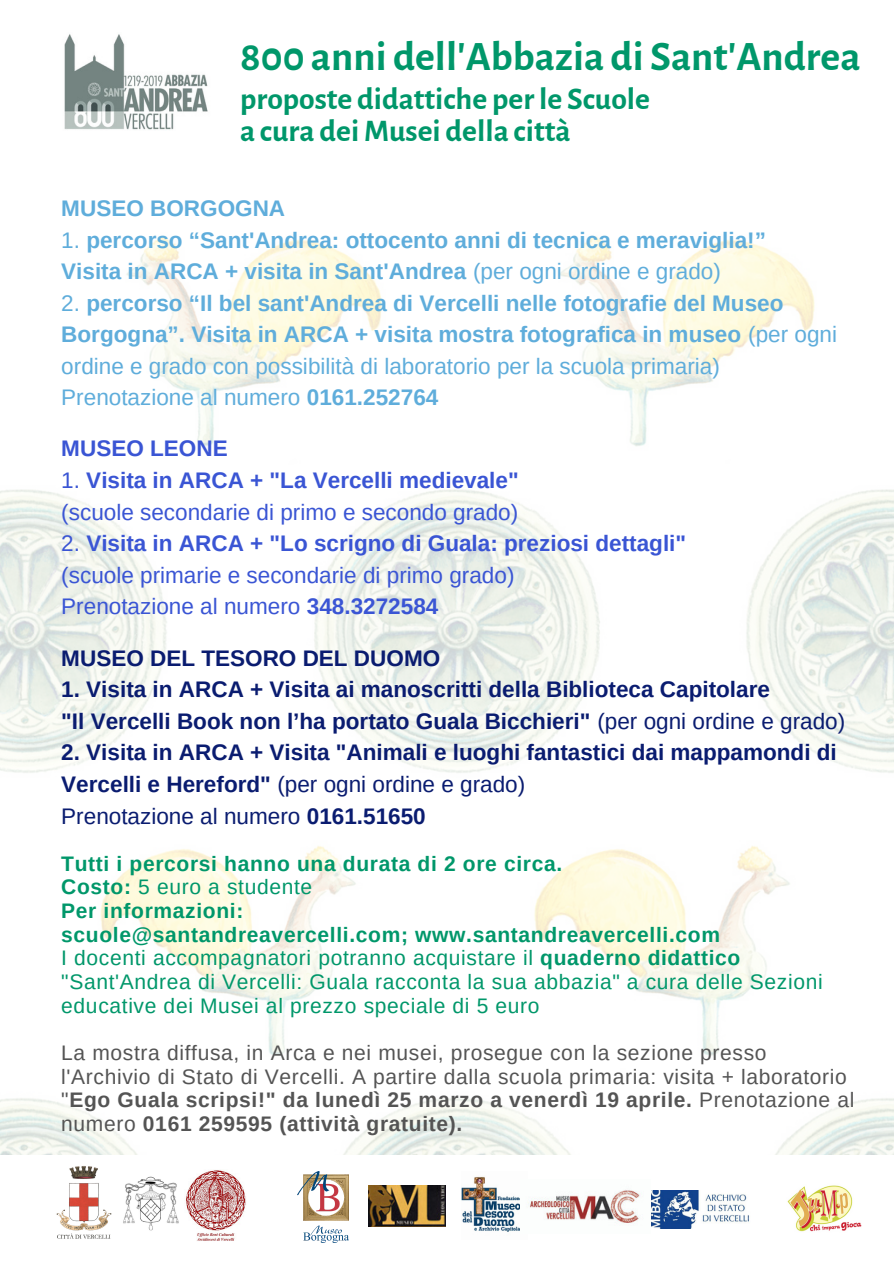
<style>
.page{position:relative;width:894px;height:1264px;background:#fff}
.page>*{position:absolute;margin:0;border:0;box-sizing:border-box;transform-origin:0 0}
.t1{font:700 42px "Alegreya Sans";color:#00976a}
.t2{font:700 31.5px/31.5px "Alegreya Sans";color:#00976a}
.t3{font:700 22.5px/31.5px "Arimo";color:#5faddb}
.t4{font:700 22.5px/31.5px "Arimo";color:#0a1c70}
.t5{font:22.5px/31.5px "Arimo";color:#3a55d4}
.t6{font:700 22.5px "Arimo";color:#3a55d4}
.t7{font:21px/23.7px "Arimo";letter-spacing:.03em;color:#00976a}
.t8{font:21px/23.7px "Arimo";letter-spacing:.03em;color:#545454}
.s1{font-weight:400}
.s2{font-weight:700}
</style>
<div class="page">
<img style="left:0;top:236px;width:893px;height:919px">
<img style="left:56px;top:1166px;width:56px;height:73px">
<img style="left:369px;top:1185px;width:76px;height:41px">
<img style="left:461px;top:1176px;width:59px;height:56px">
<img style="left:297px;top:1171px;width:52px;height:71px">
<img style="left:787px;top:1185px;width:74px;height:47px">
<img style="left:64px;top:34px;width:144px;height:96px">
<img style="left:651px;top:1190px;width:98px;height:38px">
<img style="left:123px;top:1176px;width:56px;height:55px">
<img style="left:528px;top:1190px;width:112px;height:34px">
<img style="left:186px;top:1170px;width:60px;height:71px">
<h1 class="t1" style="left:240px;top:32px;width:622px">800 anni dell'Abbazia di Sant'Andrea</h1>
<h2 class="t2" style="left:240px;top:84px;width:411px">proposte didattiche perle Scuole a cura deiMusei della città</h2>
<p class="t3" style="left:61px;top:192px;width:225px">MUSEO BORGOGNA</p>
<p class="t3" style="left:61px;top:224px;width:706px"><span class="s1">1.</span> percorso “Sant'Andrea: ottocento anni di tecnica e meraviglia!”<br>Visita in ARCA + visita in Sant'Andrea <span class="s1">(per ogni ordine e grado)</span></p>
<p class="t3" style="left:61px;top:287px;width:777px"><span class="s1">2.</span> percorso “Il bel sant'Andrea di Vercelli nelle fotografie del Museo Borgogna”. Visita in ARCA + visita mostra fotografica in museo <span class="s1">(per ogni ordine e grado con possibilità di laboratorio per la scuola primaria)<br>Prenotazione al numero</span> 0161.252764</p>
<p class="t6" style="left:61px;top:436px;width:168px">MUSEO LEONE</p>
<p class="t5" style="left:61px;top:464px;width:459px">1. <span class="s2">Visita in ARCA + "La Vercelli medievale" </span>(scuole secondarie di primo e secondo grado)</p>
<p class="t5" style="left:61px;top:527px;width:626px">2. <span class="s2">Visita in ARCA + "Lo scrigno di Guala: preziosi dettagli" </span>(scuole primarie e secondarie di primo grado)<br>Prenotazione al numero <span class="s2">348.3272584</span></p>
<p class="t4" style="left:61px;top:642px;width:380px">MUSEO DEL TESORO DEL DUOMO</p>
<p class="t4" style="left:61px;top:673px;width:785px">1. Visita in ARCA + Visita ai manoscritti della Biblioteca Capitolare<br>"Il Vercelli Book non l’ha portato Guala Bicchieri" <span class="s1">(per ogni ordine e grado)</span></p>
<p class="t4" style="left:61px;top:737px;width:776px">2. Visita in ARCA + Visita "Animali e luoghi fantastici dai mappamondi di<br>Vercelli e Hereford" <span class="s1">(per ogni ordine e grado)<br>Prenotazione al numero</span> 0161.51650</p>
<p class="t7" style="left:61px;top:851px;width:762px"><span class="s2">Tutti i percorsi hanno una durata di 2 ore circa.<br>Costo:</span> 5 euro a studente<br><span class="s2">Per informazioni:<br>scuole@santandreavercelli.com; www.santandreavercelli.com<br></span>I docenti accompagnatori potranno acquistare il <span class="s2">quaderno didattico </span>"Sant'Andrea di Vercelli: Guala racconta la sua abbazia" a cura delle Sezioni educative dei Musei al prezzo speciale di 5 euro</p>
<p class="t8" style="left:61px;top:1040px;width:794px">La mostra diffusa, in Arca e nei musei, prosegue con la sezione presso l'Archivio di Stato di Vercelli. A partire dalla scuola primaria: visita + laboratorio "<span class="s2">Ego Guala scripsi!" da lunedì 25 marzo a venerdì 19 aprile.</span> Prenotazione al numero <span class="s2">0161 259595 (attività gratuite).</span></p>
</div>
